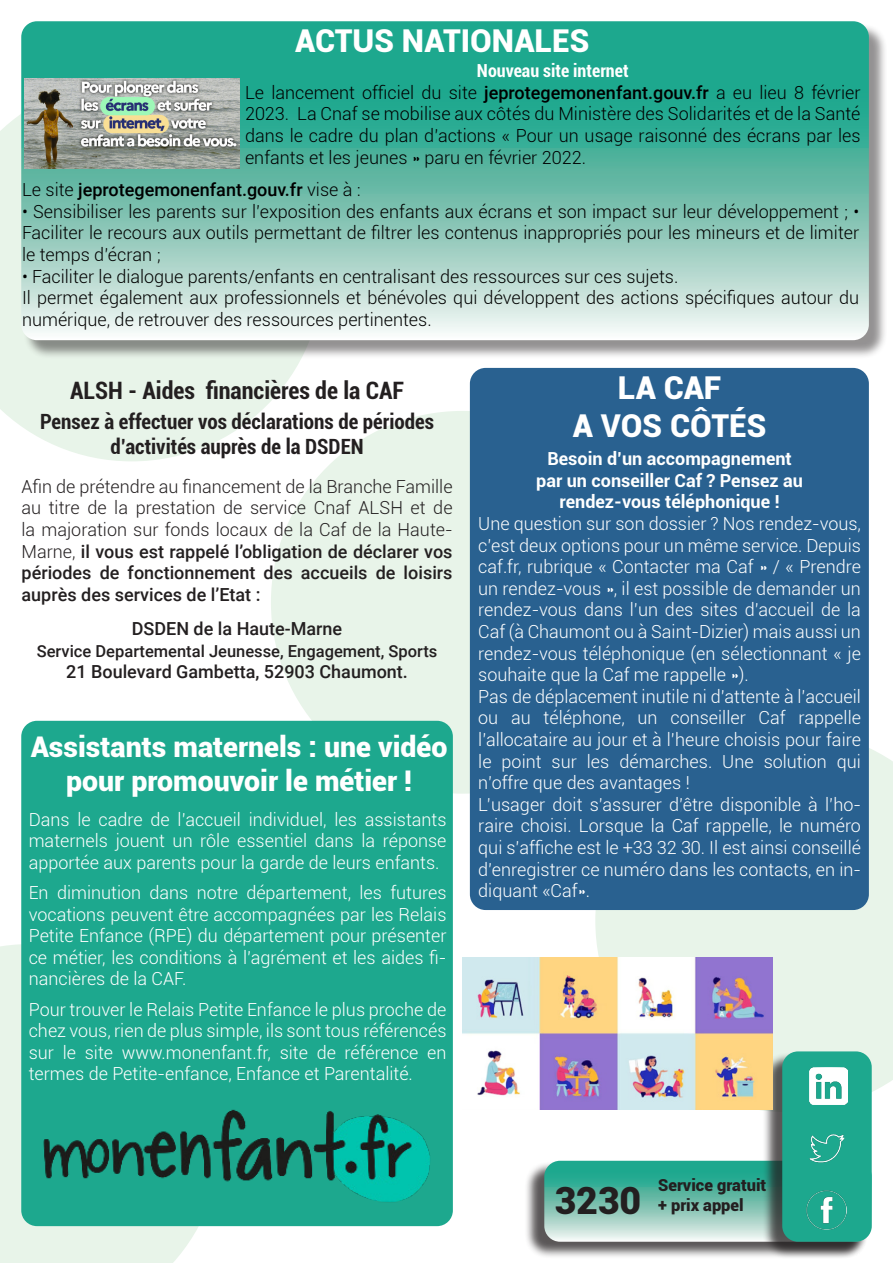
<style>
.page{position:relative;width:893px;height:1263px;background:#fff}
.page>*{position:absolute;margin:0;border:0;box-sizing:border-box;transform-origin:0 0}
.t1{font:900 37.5px "Roboto";color:#231f20}
.t2{font:900 31.5px "Roboto";color:#fff}
.t3{font:900 28.5px/34.2px "Roboto";color:#fff;text-align:center}
.t4{font:700 condensed 24px "Roboto";color:#231f20}
.t5{font:700 condensed 21px/25.2px "Roboto";color:#231f20;text-align:center}
.t6{font:300 18px/21.6px "Roboto";color:#fff;text-align:justify}
.t7{font:300 18px/21.6px "Roboto";color:#000;text-align:justify}
.t8{font:300 18px/21.6px "Roboto";color:#231f20;text-align:justify}
.t9{font:700 18px "Roboto";color:#fff}
.t10{font:500 18px "Roboto";color:#231f20}
.t11{font:500 18px "Roboto";color:#000}
.t12{font:700 condensed 18px "Roboto";color:#fff}
.t13{font:500 16.5px "Roboto";color:#231f20}
.t14{font:900 16.5px "Roboto";color:#231f20}
.s1{font-weight:500}
.s2{font-weight:300}
</style>
<div class="page">
<div style="left:271px;top:411px;width:383px;height:383px;background:#e8f4e9;border-radius:50%"></div>
<div style="left:595px;top:748px;width:298px;height:344px;background:#e8f4e9"></div>
<svg style="left:0;top:114px;width:301px;height:347px;fill:#e8f4e9"></svg>
<svg style="left:0;top:944px;width:222px;height:319px;fill:#e8f4e9"></svg>
<div style="left:524px;top:1162px;width:344px;height:97px;background:#231f20;opacity:.75"></div>
<svg style="left:544px;top:1161px;width:328px;height:81px"></svg>
<div style="left:762px;top:1052px;width:106px;height:207px;background:#231f20;opacity:.75"></div>
<div style="left:782px;top:1051px;width:90px;height:191px;background:#1da88e;border-radius:16px"></div>
<img style="left:810px;top:1067px;width:37px;height:37px">
<img style="left:809px;top:1134px;width:36px;height:29px">
<img style="left:807px;top:1190px;width:39px;height:39px">
<div style="left:21px;top:721px;width:432px;height:505px;background:#1da88e;border-radius:16px"></div>
<div style="left:470px;top:368px;width:399px;height:542px;background:#296190;border-radius:16px"></div>
<div style="left:24px;top:24px;width:864px;height:335px;background:#231f20;opacity:.49"></div>
<svg style="left:21px;top:21px;width:848px;height:319px"></svg>
<img style="left:24px;top:79px;width:215px;height:90px">
<img style="left:462px;top:957px;width:310px;height:153px">
<img style="left:43px;top:1109px;width:387px;height:93px">
<p class="t2" style="left:295px;top:18px;width:296px">ACTUS NATIONALES</p>
<p class="t12" style="left:477px;top:58px;width:153px">Nouveau site internet</p>
<p class="t7" style="left:245px;top:81px;width:617px">Le lancement officiel du site <span class="s1">jeprotegemonenfant.gouv.fr</span> a eu lieu 8 février 2023. La Cnaf se mobilise aux côtés du Ministère des Solidarités et de la Santé dans le cadre du plan d’actions « Pour un usage raisonné des écrans par les enfants et les jeunes » paru en février 2022.</p>
<p class="t11" style="left:22px;top:177px;width:340px"><span class="s2">Le site</span> jeprotegemonenfant.gouv.fr <span class="s2">vise à :</span></p>
<p class="t7" style="left:22px;top:200px;width:839px">• Sensibiliser les parents sur l’exposition des enfants aux écrans et son impact sur leur développement ; • Faciliter le recours aux outils permettant de filtrer les contenus inappropriés pour les mineurs et de limiter le temps d’écran ;</p>
<p class="t7" style="left:22px;top:265px;width:658px">• Faciliter le dialogue parents/enfants en centralisant des ressources sur ces sujets.</p>
<p class="t7" style="left:22px;top:286px;width:839px">Il permet également aux professionnels et bénévoles qui développent des actions spécifiques autour du numérique, de retrouver des ressources pertinentes.</p>
<p class="t4" style="left:70px;top:374px;width:335px">ALSH - Aides financières de la CAF</p>
<p class="t5" style="left:40px;top:408px;width:395px">Pensez à effectuer vos déclarations de périodes d’activités auprès de la DSDEN</p>
<p class="t8" style="left:22px;top:475px;width:433px">Afin de prétendre au financement de la Branche Famille au titre de la prestation de service Cnaf ALSH et de la majoration sur fonds locaux de la Caf de la Haute-Marne, <span class="s1">il vous est rappelé l’obligation de déclarer vos périodes de fonctionnement des accueils de loisirs auprès des services de l’Etat :</span></p>
<p class="t10" style="left:132px;top:616px;width:212px">DSDEN de la Haute-Marne</p>
<p class="t13" style="left:37px;top:639px;width:402px">Service Departemental Jeunesse, Engagement, Sports</p>
<p class="t10" style="left:66px;top:659px;width:343px">21 Boulevard Gambetta, 52903 Chaumont.</p>
<p class="t3" style="left:31px;top:729px;width:418px">Assistants maternels : une vidéo pour promouvoir le métier !</p>
<p class="t6" style="left:29px;top:808px;width:419px">Dans le cadre de l’accueil individuel, les assistants maternels jouent un rôle essentiel dans la réponse apportée aux parents pour la garde de leurs enfants.</p>
<p class="t6" style="left:29px;top:881px;width:419px">En diminution dans notre département, les futures vocations peuvent être accompagnées par les Relais Petite Enfance (RPE) du département pour présenter ce métier, les conditions à l’agrément et les aides fi&shy;nancières de la CAF.</p>
<p class="t6" style="left:29px;top:998px;width:419px">Pour trouver le Relais Petite Enfance le plus proche de chez vous, rien de plus simple, ils sont tous référencés sur le site www.monenfant.fr, site de référence en termes de Petite-enfance, Enfance et Parentalité.</p>
<p class="t2" style="left:618px;top:366px;width:105px">LA CAF</p>
<p class="t2" style="left:573px;top:403px;width:195px">A VOS CÔTÉS</p>
<p class="t9" style="left:547px;top:446px;width:246px">Besoin d’un accompagnement</p>
<p class="t9" style="left:536px;top:468px;width:268px">par un conseiller Caf ? Pensez au</p>
<p class="t9" style="left:560px;top:489px;width:221px">rendez-vous téléphonique !</p>
<p class="t6" style="left:478px;top:512px;width:384px">Une question sur son dossier ? Nos rendez-vous, c’est deux options pour un même service. Depuis caf.fr, rubrique « Contacter ma Caf » / « Prendre un rendez-vous », il est possible de demander un rendez-vous dans l’un des sites d’accueil de la Caf (à Chaumont ou à Saint-Dizier) mais aussi un rendez-vous téléphonique (en sélectionnant « je souhaite que la Caf me rappelle »).</p>
<p class="t6" style="left:478px;top:685px;width:384px">Pas de déplacement inutile ni d’attente à l’accueil ou au téléphone, un conseiller Caf rappelle l’allocataire au jour et à l’heure choisis pour faire le point sur les démarches. Une solution qui n’offre que des avantages !</p>
<p class="t6" style="left:478px;top:793px;width:384px">L’usager doit s’assurer d’être disponible à l’ho&shy;raire choisi. Lorsque la Caf rappelle, le numéro qui s’affiche est le +33 32 30. Il est ainsi conseillé d’enregistrer ce numéro dans les contacts, en in&shy;diquant «Caf».</p>
<p class="t1" style="left:554px;top:1174px;width:88px">3230</p>
<p class="t14" style="left:658px;top:1174px;width:110px">Service gratuit</p>
<p class="t14" style="left:658px;top:1193px;width:87px">+ prix appel</p>
</div>
